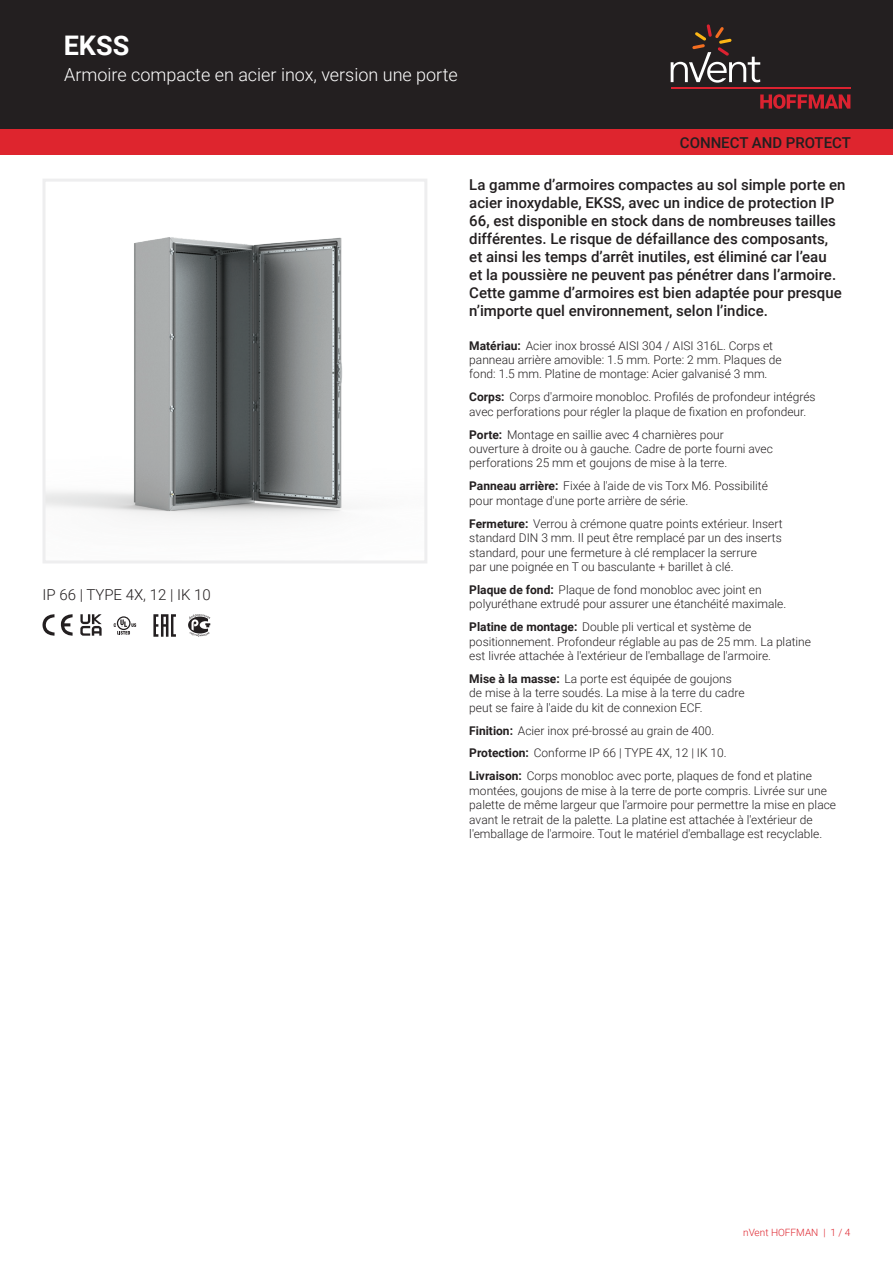
<style>
.page{position:relative;width:893px;height:1263px;background:#fff}
.page>*{position:absolute;margin:0;border:0;box-sizing:border-box;transform-origin:0 0}
.t1{font:700 27px "Roboto";color:#fff}
.t2{font:300 18px "Roboto";color:#fff}
.t3{font:500 15px/18px "Roboto";color:#231f20}
.t4{font:300 15px "Roboto";color:#231f20}
.t5{font:300 12px/14.4px "Roboto";color:#231f20}
.t6{font:300 10.05px "Roboto";color:#de252e}
.s1{font-weight:700}
</style>
<div class="page">
<div style="left:0;top:0;width:893px;height:129px;background:#231f20"></div>
<svg style="left:760px;top:94px;width:90px;height:15px"></svg>
<hr style="left:671px;top:88px;width:179px;height:1px;background:#db2230">
<svg style="left:671px;top:24px;width:89px;height:59px"></svg>
<div style="left:0;top:129px;width:893px;height:26px;background:#de252e"></div>
<img style="left:47px;top:237px;width:297px;height:283px">
<div style="left:43px;top:179px;width:384px;height:384px;border:3px solid #eeeeef"></div>
<svg style="left:43px;top:614px;width:30px;height:22px"></svg>
<svg style="left:80px;top:614px;width:22px;height:22px"></svg>
<svg style="left:114px;top:616px;width:22px;height:19px"></svg>
<svg style="left:153px;top:614px;width:23px;height:23px"></svg>
<svg style="left:188px;top:614px;width:22px;height:23px"></svg>
<h1 class="t1" style="left:64px;top:26px;width:67px">EKSS</h1>
<h2 class="t2" style="left:64px;top:62px;width:395px">Armoire compacte en acier inox, version une porte</h2>
<p class="t4" style="left:43px;top:584px;width:170px">IP 66 | TYPE 4X, 12 | IK 10</p>
<p class="t3" style="left:680px;top:133px;width:173px">CONNECT AND PROTECT</p>
<p class="t3" style="left:469px;top:175px;width:378px">La gamme d’armoires compactes au sol simple porte en acier inoxydable, EKSS, avec un indice de protection IP 66, est disponible en stock dans de nombreuses tailles différentes. Le risque de défaillance des composants,<br>et ainsi les temps d’arrêt inutiles, est éliminé car l’eau<br>et la poussière ne peuvent pas pénétrer dans l’armoire.<br>Cette gamme d’armoires est bien adaptée pour presque n’importe quel environnement, selon l’indice.</p>
<p class="t5" style="left:469px;top:338px;width:314px"><span class="s1">Matériau:</span> Acier inox brossé AISI 304 / AISI 316L. Corps et panneau arrière amovible: 1.5 mm. Porte: 2 mm. Plaques de fond: 1.5 mm. Platine de montage: Acier galvanisé 3 mm.</p>
<p class="t5" style="left:469px;top:389px;width:348px"><span class="s1">Corps:</span> Corps d'armoire monobloc. Profilés de profondeur intégrés avec perforations pour régler la plaque de fixation en profondeur.</p>
<p class="t5" style="left:469px;top:427px;width:305px"><span class="s1">Porte:</span> Montage en saillie avec 4 charnières pour ouverture à droite ou à gauche. Cadre de porte fourni avec perforations 25 mm et goujons de mise à la terre.</p>
<p class="t5" style="left:469px;top:478px;width:300px"><span class="s1">Panneau arrière:</span> Fixée à l'aide de vis Torx M6. Possibilité pour montage d'une porte arrière de série.</p>
<p class="t5" style="left:469px;top:516px;width:315px"><span class="s1">Fermeture:</span> Verrou à crémone quatre points extérieur. Insert standard DIN 3 mm. Il peut être remplacé par un des inserts standard, pour une fermeture à clé remplacer la serrure<br>par une poignée en T ou basculante + barillet à clé.</p>
<p class="t5" style="left:469px;top:582px;width:318px"><span class="s1">Plaque de fond:</span> Plaque de fond monobloc avec joint en polyuréthane extrudé pour assurer une étanchéité maximale.</p>
<p class="t5" style="left:469px;top:619px;width:343px"><span class="s1">Platine de montage:</span> Double pli vertical et système de positionnement. Profondeur réglable au pas de 25 mm. La platine est livrée attachée à l'extérieur de l'emballage de l'armoire.</p>
<p class="t5" style="left:469px;top:671px;width:277px"><span class="s1">Mise à la masse:</span> La porte est équipée de goujons de mise à la terre soudés. La mise à la terre du cadre peut se faire à l'aide du kit de connexion ECF.</p>
<p class="t5" style="left:469px;top:718px;width:344px;line-height:23px"><span class="s1">Finition:</span> Acier inox pré-brossé au grain de 400.<br><span class="s1">Protection:</span> Conforme IP 66 | TYPE 4X, 12 | IK 10.<br><span class="s1">Livraison:</span> Corps monobloc avec porte, plaques de fond et platine</p>
<p class="t5" style="left:469px;top:783px;width:368px">montées, goujons de mise à la terre de porte compris. Livrée sur une palette de même largeur que l'armoire pour permettre la mise en place avant le retrait de la palette. La platine est attachée à l'extérieur de l'emballage de l'armoire. Tout le matériel d'emballage est recyclable.</p>
<p class="t6" style="left:743px;top:1226px;width:109px">nVent HOFFMAN | 1 / 4</p>
</div>
